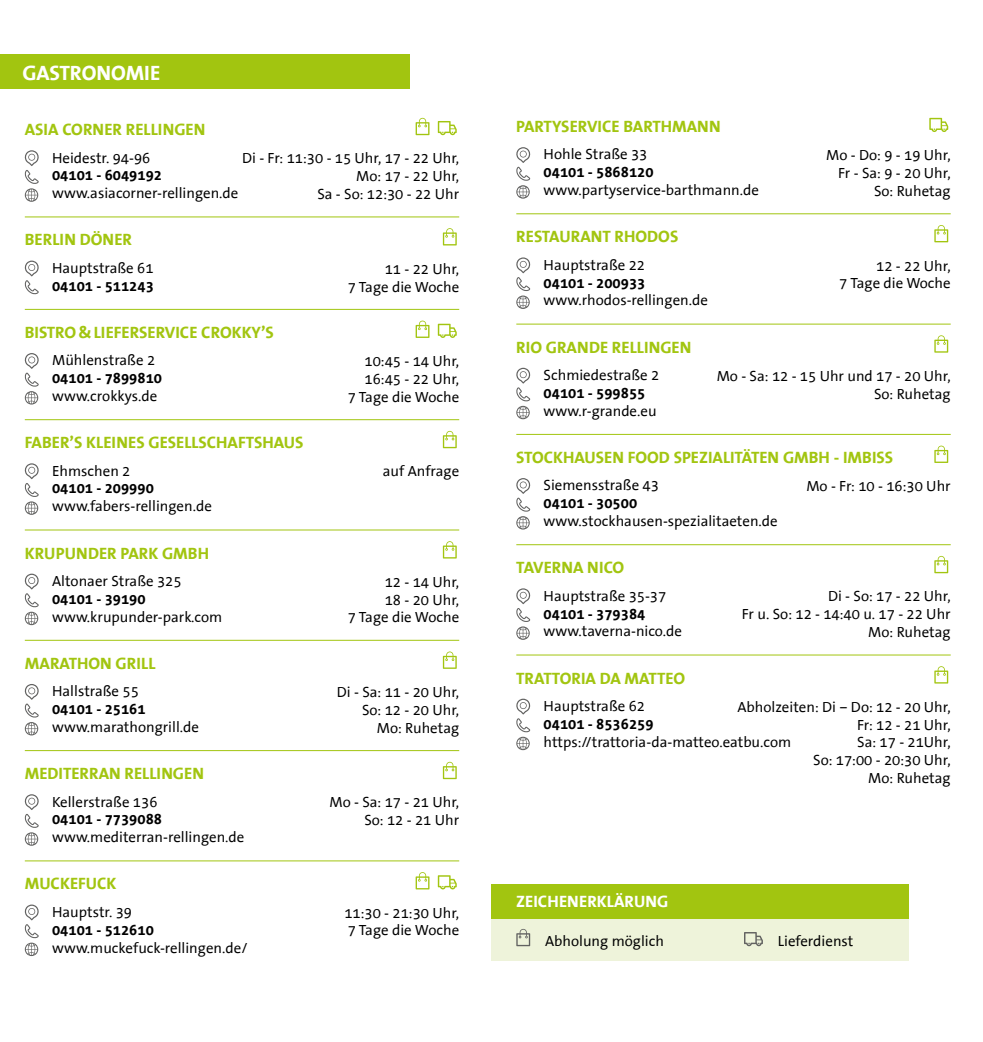
<style>
.page{position:relative;width:983px;height:1042px;background:#fff}
.page>*{position:absolute;margin:0;border:0;box-sizing:border-box;transform-origin:0 0}
.t1{font:700 21px "The Sans Office";color:#fff}
.t2{font:700 16.62px "The Sans Office";color:#a2c510}
.t3{font:700 16.62px "The Sans Office";color:#fff}
.t4{font:14.88px/17.8px "The Sans Office";color:#000;text-align:right}
.t5{font:700 14.88px "The Sans Office";color:#000}
</style>
<div class="page">
<div style="left:0;top:55px;width:409px;height:34px;background:#a2c510"></div>
<div style="left:491px;top:912px;width:417px;height:49px;background:#eef3da"></div>
<div style="left:491px;top:884px;width:417px;height:34px;background:#a2c510"></div>
<svg style="left:516px;top:929px;width:14px;height:17px"></svg>
<svg style="left:744px;top:932px;width:18px;height:14px"></svg>
<hr style="left:25px;top:216px;width:434px;height:1px;background:#a2c510">
<hr style="left:25px;top:309px;width:434px;height:1px;background:#a2c510">
<hr style="left:25px;top:419px;width:434px;height:1px;background:#a2c510">
<hr style="left:25px;top:529px;width:434px;height:1px;background:#a2c510">
<hr style="left:25px;top:640px;width:434px;height:1px;background:#a2c510">
<hr style="left:25px;top:750px;width:434px;height:1px;background:#a2c510">
<hr style="left:25px;top:860px;width:434px;height:1px;background:#a2c510">
<svg style="left:415px;top:118px;width:14px;height:17px"></svg>
<svg style="left:437px;top:121px;width:19px;height:14px"></svg>
<svg style="left:24px;top:150px;width:15px;height:52px"></svg>
<svg style="left:443px;top:228px;width:13px;height:17px"></svg>
<svg style="left:24px;top:261px;width:15px;height:33px"></svg>
<svg style="left:415px;top:321px;width:14px;height:17px"></svg>
<svg style="left:437px;top:324px;width:19px;height:14px"></svg>
<svg style="left:24px;top:353px;width:15px;height:51px"></svg>
<svg style="left:443px;top:431px;width:13px;height:17px"></svg>
<svg style="left:24px;top:463px;width:15px;height:52px"></svg>
<svg style="left:443px;top:541px;width:13px;height:17px"></svg>
<svg style="left:24px;top:574px;width:15px;height:51px"></svg>
<svg style="left:443px;top:651px;width:13px;height:18px"></svg>
<svg style="left:24px;top:684px;width:15px;height:51px"></svg>
<svg style="left:443px;top:762px;width:13px;height:17px"></svg>
<svg style="left:24px;top:794px;width:15px;height:52px"></svg>
<svg style="left:415px;top:872px;width:14px;height:17px"></svg>
<svg style="left:437px;top:875px;width:19px;height:14px"></svg>
<svg style="left:24px;top:904px;width:15px;height:52px"></svg>
<hr style="left:516px;top:213px;width:434px;height:1px;background:#a2c510">
<hr style="left:516px;top:324px;width:434px;height:1px;background:#a2c510">
<hr style="left:516px;top:434px;width:434px;height:1px;background:#a2c510">
<hr style="left:516px;top:544px;width:434px;height:1px;background:#a2c510">
<hr style="left:516px;top:654px;width:434px;height:1px;background:#a2c510">
<svg style="left:929px;top:118px;width:18px;height:14px"></svg>
<svg style="left:516px;top:147px;width:14px;height:52px"></svg>
<svg style="left:934px;top:225px;width:13px;height:17px"></svg>
<svg style="left:516px;top:257px;width:14px;height:52px"></svg>
<svg style="left:934px;top:335px;width:13px;height:18px"></svg>
<svg style="left:516px;top:368px;width:14px;height:51px"></svg>
<svg style="left:934px;top:446px;width:13px;height:17px"></svg>
<svg style="left:516px;top:478px;width:14px;height:51px"></svg>
<svg style="left:934px;top:556px;width:13px;height:17px"></svg>
<svg style="left:516px;top:588px;width:14px;height:52px"></svg>
<svg style="left:934px;top:666px;width:13px;height:17px"></svg>
<svg style="left:516px;top:698px;width:14px;height:52px"></svg>
<h1 class="t1" style="left:22px;top:62px;width:140px">GASTRONOMIE</h1>
<p class="t2" style="left:25px;top:121px;width:182px">ASIA CORNER RELLINGEN</p>
<p class="t4" style="left:52px;top:149px;width:100px">Heidestr. 94-96</p>
<p class="t5" style="left:52px;top:168px;width:111px">04101 - 6049192</p>
<p class="t4" style="left:52px;top:185px;width:188px">www.asiacorner-rellingen.de</p>
<p class="t2" style="left:25px;top:231px;width:103px">BERLIN DÖNER</p>
<p class="t4" style="left:52px;top:260px;width:103px">Hauptstraße 61</p>
<p class="t5" style="left:52px;top:278px;width:103px">04101 - 511243</p>
<p class="t2" style="left:25px;top:324px;width:250px">BISTRO&amp; LIEFERSERVICE CROKKY’S</p>
<p class="t4" style="left:52px;top:352px;width:104px">Mühlenstraße 2</p>
<p class="t5" style="left:52px;top:370px;width:111px">04101 - 7899810</p>
<p class="t4" style="left:52px;top:388px;width:107px">www.crokkys.de</p>
<p class="t2" style="left:25px;top:434px;width:280px">FABER’S KLEINES GESELLSCHAFTSHAUS</p>
<p class="t4" style="left:52px;top:462px;width:80px">Ehmschen 2</p>
<p class="t5" style="left:52px;top:481px;width:103px">04101 - 209990</p>
<p class="t4" style="left:52px;top:498px;width:161px">www.fabers-rellingen.de</p>
<p class="t2" style="left:25px;top:544px;width:179px">KRUPUNDER PARK GMBH</p>
<p class="t4" style="left:52px;top:572px;width:131px">Altonaer Straße 325</p>
<p class="t5" style="left:52px;top:591px;width:95px">04101 - 39190</p>
<p class="t4" style="left:52px;top:608px;width:172px">www.krupunder-park.com</p>
<p class="t2" style="left:25px;top:654px;width:132px">MARATHON GRILL</p>
<p class="t4" style="left:52px;top:683px;width:88px">Hallstraße 55</p>
<p class="t5" style="left:52px;top:701px;width:95px">04101 - 25161</p>
<p class="t4" style="left:52px;top:718px;width:148px">www.marathongrill.de</p>
<p class="t2" style="left:25px;top:765px;width:180px">MEDITERRAN RELLINGEN</p>
<p class="t4" style="left:52px;top:793px;width:107px">Kellerstraße 136</p>
<p class="t5" style="left:52px;top:811px;width:111px">04101 - 7739088</p>
<p class="t4" style="left:52px;top:829px;width:194px">www.mediterran-rellingen.de</p>
<p class="t2" style="left:25px;top:875px;width:93px">MUCKEFUCK</p>
<p class="t4" style="left:52px;top:903px;width:81px">Hauptstr. 39</p>
<p class="t5" style="left:52px;top:922px;width:103px">04101 - 512610</p>
<p class="t4" style="left:52px;top:939px;width:197px">www.muckefuck-rellingen.de/</p>
<p class="t4" style="left:242px;top:150px;width:218px">Di - Fr: 11:30 - 15 Uhr, 17 - 22 Uhr,<br>Mo: 17 - 22 Uhr,<br>Sa - So: 12:30 - 22 Uhr</p>
<p class="t4" style="left:347px;top:260px;width:113px">11 - 22 Uhr,<br>7 Tage die Woche</p>
<p class="t4" style="left:347px;top:353px;width:113px">10:45 - 14 Uhr,<br>16:45 - 22 Uhr,<br>7 Tage die Woche</p>
<p class="t4" style="left:383px;top:463px;width:78px">auf Anfrage</p>
<p class="t4" style="left:347px;top:573px;width:113px">12 - 14 Uhr,<br>18 - 20 Uhr,<br>7 Tage die Woche</p>
<p class="t4" style="left:337px;top:684px;width:124px">Di - Sa: 11 - 20 Uhr,<br>So: 12 - 20 Uhr,<br>Mo: Ruhetag</p>
<p class="t4" style="left:329px;top:794px;width:131px">Mo - Sa: 17 - 21 Uhr,<br>So: 12 - 21 Uhr</p>
<p class="t4" style="left:344px;top:904px;width:116px;text-align:left">11:30 - 21:30 Uhr,<br>7 Tage die Woche</p>
<p class="t2" style="left:516px;top:118px;width:206px">PARTYSERVICE BARTHMANN</p>
<p class="t4" style="left:543px;top:146px;width:105px">Hohle Straße 33</p>
<p class="t5" style="left:543px;top:164px;width:111px">04101 - 5868120</p>
<p class="t4" style="left:543px;top:182px;width:217px">www.partyservice-barthmann.de</p>
<p class="t2" style="left:516px;top:228px;width:163px">RESTAURANT RHODOS</p>
<p class="t4" style="left:543px;top:256px;width:103px">Hauptstraße 22</p>
<p class="t5" style="left:543px;top:275px;width:103px">04101 - 200933</p>
<p class="t4" style="left:543px;top:292px;width:166px">www.rhodos-rellingen.de</p>
<p class="t2" style="left:516px;top:338px;width:176px">RIO GRANDE RELLINGEN</p>
<p class="t4" style="left:543px;top:367px;width:117px">Schmiedestraße 2</p>
<p class="t5" style="left:543px;top:385px;width:103px">04101 - 599855</p>
<p class="t4" style="left:543px;top:402px;width:115px">www.r-grande.eu</p>
<p class="t2" style="left:516px;top:449px;width:378px">STOCKHAUSEN FOOD SPEZIALITÄTEN GMBH - IMBISS</p>
<p class="t4" style="left:543px;top:477px;width:117px">Siemensstraße 43</p>
<p class="t5" style="left:543px;top:495px;width:95px">04101 - 30500</p>
<p class="t4" style="left:543px;top:513px;width:235px">www.stockhausen-spezialitaeten.de</p>
<p class="t2" style="left:516px;top:559px;width:109px">TAVERNA NICO</p>
<p class="t4" style="left:543px;top:587px;width:124px">Hauptstraße 35-37</p>
<p class="t5" style="left:543px;top:606px;width:103px">04101 - 379384</p>
<p class="t4" style="left:543px;top:623px;width:140px">www.taverna-nico.de</p>
<p class="t2" style="left:516px;top:669px;width:170px">TRATTORIA DA MATTEO</p>
<p class="t4" style="left:543px;top:697px;width:103px">Hauptstraße 62</p>
<p class="t5" style="left:543px;top:716px;width:111px">04101 - 8536259</p>
<p class="t4" style="left:543px;top:733px;width:249px">https://trattoria-da-matteo.eatbu.com</p>
<p class="t4" style="left:826px;top:147px;width:126px">Mo - Do: 9 - 19 Uhr,<br>Fr - Sa: 9 - 20 Uhr,<br>So: Ruhetag</p>
<p class="t4" style="left:839px;top:257px;width:113px">12 - 22 Uhr,<br>7 Tage die Woche</p>
<p class="t4" style="left:716px;top:367px;width:235px">Mo - Sa: 12 - 15 Uhr und 17 - 20 Uhr,<br>So: Ruhetag</p>
<p class="t4" style="left:806px;top:478px;width:146px">Mo - Fr: 10 - 16:30 Uhr</p>
<p class="t4" style="left:741px;top:588px;width:210px">Di - So: 17 - 22 Uhr,<br>Fr u. So: 12 - 14:40 u. 17 - 22 Uhr<br>Mo: Ruhetag</p>
<p class="t4" style="left:737px;top:698px;width:215px">Abholzeiten: Di – Do: 12 - 20 Uhr,<br>Fr: 12 - 21 Uhr,<br>Sa: 17 - 21Uhr,<br>So: 17:00 - 20:30 Uhr,<br>Mo: Ruhetag</p>
<p class="t3" style="left:516px;top:893px;width:154px">ZEICHENERKLÄRUNG</p>
<p class="t4" style="left:545px;top:933px;width:120px">Abholung möglich</p>
<p class="t4" style="left:777px;top:933px;width:77px">Lieferdienst</p>
</div>
